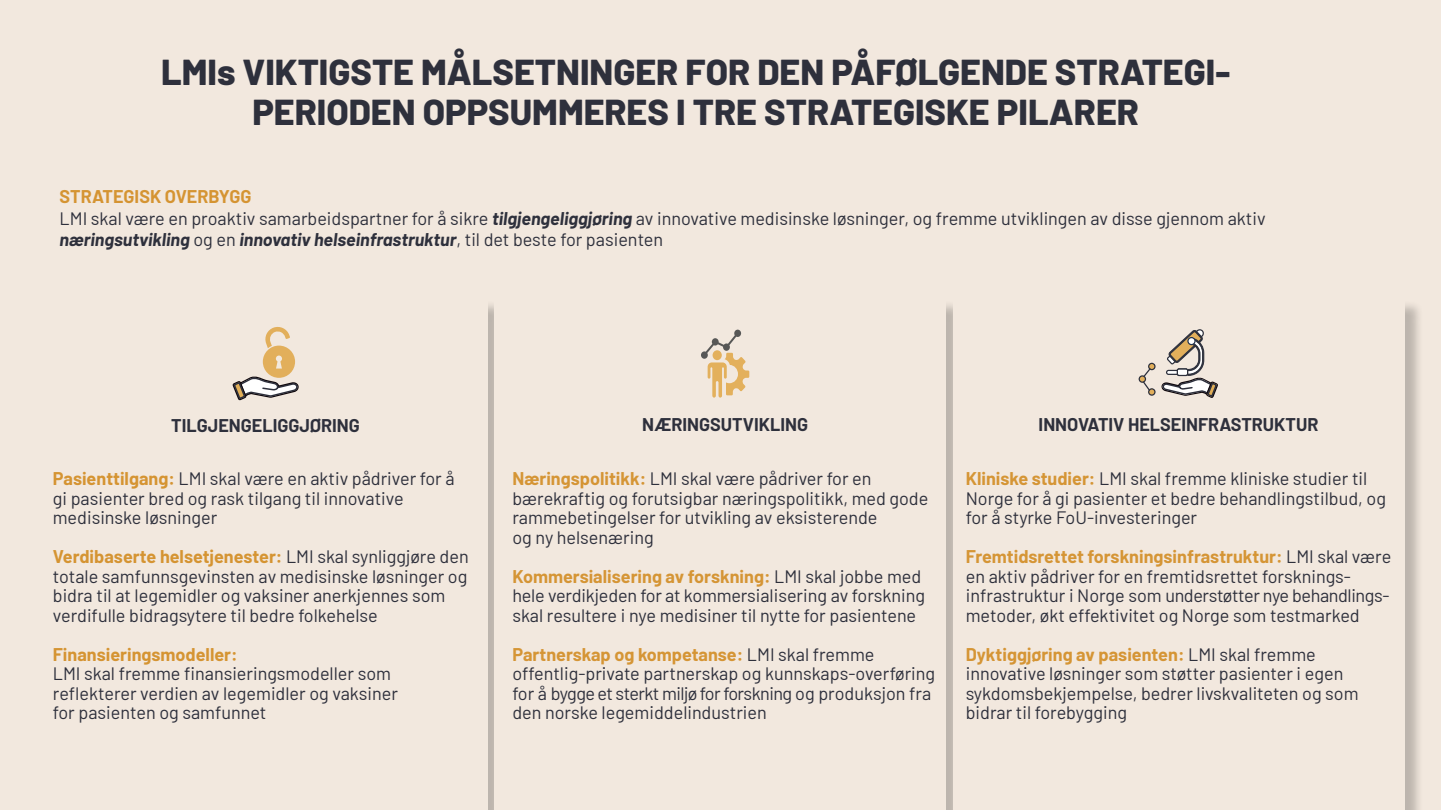
<style>
.page{position:relative;width:1441px;height:810px;background:#fff}
.page>*{position:absolute;margin:0;border:0;box-sizing:border-box;transform-origin:0 0}
.t1{font:800 36px/40.5px "Barlow";color:#2e303c;text-align:center}
.t2{font:18px/19.5px "Barlow";color:#2e303c}
.t3{font:700 18px "Barlow";color:#2e303c}
.t4{font:700 18px "Barlow";color:#d59432}
.s1{font-weight:700;color:#d59432}
.s2{font-weight:700;font-style:italic}
.s3{font-weight:700;color:#d59535}
</style>
<div class="page">
<div style="left:0;top:0;width:1440px;height:810px;background:#f2e8de"></div>
<div style="left:37px;top:298px;width:450px;height:512px;background:#f2e8de"></div>
<div style="left:495px;top:298px;width:450px;height:512px;background:#f2e8de"></div>
<div style="left:955px;top:300px;width:467px;height:510px;background:#000;opacity:.22"></div>
<div style="left:953px;top:298px;width:450px;height:512px;background:#f2e8de"></div>
<svg style="left:232px;top:376px;width:67px;height:25px"></svg>
<svg style="left:265px;top:327px;width:25px;height:21px"></svg>
<div style="left:263px;top:346px;width:32px;height:32px;background:#e2af5b;border-radius:50%"></div>
<svg style="left:276px;top:356px;width:6px;height:13px"></svg>
<svg style="left:701px;top:330px;width:48px;height:68px"></svg>
<svg style="left:1138px;top:329px;width:80px;height:69px"></svg>
<h1 class="t1" style="left:161px;top:49px;width:1070px">LMIs VIKTIGSTE MÅLSETNINGER FOR DEN PÅFØLGENDE STRATEGI-<br>PERIODEN OPPSUMMERES I TRE STRATEGISKE PILARER</h1>
<p class="t2" style="left:60px;top:185px;width:1207px;line-height:21.6px"><span class="s1">STRATEGISK OVERBYGG<br></span>LMI skal være en proaktiv samarbeidspartner for å sikre <span class="s2">tilgjengeliggjøring</span> av innovative medisinske løsninger, og fremme utviklingen av disse gjennom aktiv <span class="s2">næringsutvikling</span> og en <span class="s2">innovativ helseinfrastruktur</span>, til det beste for pasienten</p>
<p class="t3" style="left:171px;top:412px;width:190px">TILGJENGELIGGJØRING</p>
<p class="t2" style="left:53px;top:468px;width:403px"><span class="s1">Pasienttilgang:</span> LMI skal være en aktiv pådriver for å gi pasienter bred og rask tilgang til innovative medisinske løsninger</p>
<p class="t2" style="left:53px;top:546px;width:417px"><span class="s1">Verdibaserte helsetjenester:</span> LMI skal synliggjøre den totale samfunnsgevinsten av medisinske løsninger og bidra til at legemidler og vaksiner anerkjennes som verdifulle bidragsytere til bedre folkehelse</p>
<p class="t4" style="left:53px;top:641px;width:186px">Finansieringsmodeller:</p>
<p class="t2" style="left:53px;top:663px;width:346px">LMI skal fremme finansieringsmodeller som reflekterer verdien av legemidler og vaksiner for pasienten og samfunnet</p>
<p class="t3" style="left:642px;top:412px;width:167px">NÆRINGSUTVIKLING</p>
<p class="t3" style="left:1038px;top:412px;width:281px">INNOVATIV HELSEINFRASTRUKTUR</p>
<p class="t2" style="left:512px;top:468px;width:417px"><span class="s3">Næringspolitikk:</span> LMI skal være pådriver for en bærekraftig og forutsigbar næringspolitikk, med gode rammebetingelser for utvikling av eksisterende<br>og ny helsenæring</p>
<p class="t2" style="left:512px;top:565px;width:414px"><span class="s3">Kommersialisering av forskning:</span> LMI skal jobbe med hele verdikjeden for at kommersialisering av forskning skal resultere i nye medisiner til nytte for pasientene</p>
<p class="t2" style="left:512px;top:643px;width:424px"><span class="s3">Partnerskap og kompetanse:</span> LMI skal fremme offentlig-private partnerskap og kunnskaps-overføring for å bygge et sterkt miljø for forskning og produksjon fra den norske legemiddelindustrien</p>
<p class="t2" style="left:965px;top:468px;width:421px"><span class="s3">Kliniske studier:</span> LMI skal fremme kliniske studier til<br>Norge for å gi pasienter et bedre behandlingstilbud, og for å styrke FoU-investeringer</p>
<p class="t2" style="left:965px;top:546px;width:427px"><span class="s3">Fremtidsrettet forskningsinfrastruktur:</span> LMI skal være en aktiv pådriver for en fremtidsrettet forsknings&shy;infrastruktur i Norge som understøtter nye behandlings&shy;metoder, økt effektivitet og Norge som testmarked</p>
<p class="t2" style="left:965px;top:643px;width:394px"><span class="s3">Dyktiggjøring av pasienten:</span> LMI skal fremme innovative løsninger som støtter pasienter i egen sykdomsbekjempelse, bedrer livskvaliteten og som bidrar til forebygging</p>
</div>
